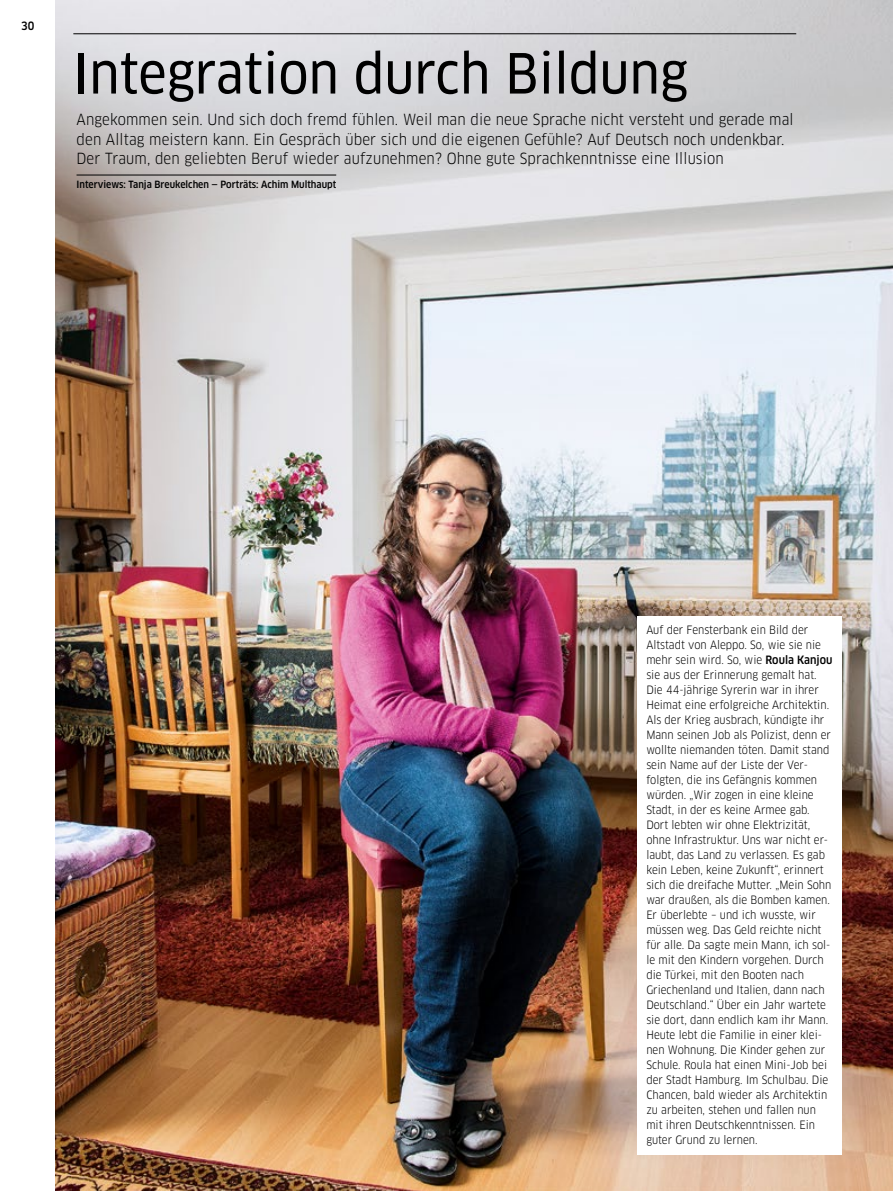
<style>
.page{position:relative;width:893px;height:1191px;background:#fff}
.page>*{position:absolute;margin:0;border:0;box-sizing:border-box;transform-origin:0 0}
.t1{font:54px "Clan OT Narrow News";color:#000}
.Vorspann_10_13{font:condensed 15px/19.5px "Clan OT";letter-spacing:.01em;color:#000}
.Infotext_7_5_10_boo{font:condensed 11.25px/15px "Clan OT";color:#000}
.t2{font:500 condensed 11.25px "Clan OT";color:#000}
.t3{font:500 condensed 9.75px "Clan OT";color:#000}
.s1{font-weight:500}
</style>
<div class="page">
<img style="left:55px;top:0;width:838px;height:1191px">
<hr style="left:73px;top:34px;width:723px;height:1px;background:#000">
<div style="left:638px;top:616px;width:204px;height:538px;background:#fff"></div>
<hr style="left:77px;top:175px;width:259px;height:1px;background:#000">
<p class="t2" style="left:21px;top:19px;width:15px">30</p>
<p class="t1" style="left:73px;top:42px;width:616px">Integration durch Bildung</p>
<p class="Vorspann_10_13" style="left:77px;top:110px;width:718px">Angekommen sein. Und sich doch fremd fühlen. Weil man die neue Sprache nicht versteht und gerade mal den Alltag meistern kann. Ein Gespräch über sich und die eigenen Gefühle? Auf Deutsch noch undenkbar.<br>Der Traum, den geliebten Beruf wieder aufzunehmen? Ohne gute Sprachkenntnisse eine Illusion</p>
<p class="t3" style="left:77px;top:179px;width:261px">Interviews: Tanja Breukelchen — Porträts: Achim Multhaupt</p>
<p class="Infotext_7_5_10_boo" style="left:646px;top:622px;width:188px">Auf der Fensterbank ein Bild der Altstadt von Aleppo. So, wie sie nie mehr sein wird. So, wie <span class="s1">Roula Kanjou </span>sie aus der Erinnerung gemalt hat.<br>Die 44-jährige Syrerin war in ihrer Heimat eine erfolgreiche Architektin.<br>Als der Krieg ausbrach, kündigte ihr Mann seinen Job als Polizist, denn er wollte niemanden töten. Damit stand sein Name auf der Liste der Ver&shy;folgten, die ins Gefängnis kommen würden. „Wir zogen in eine kleine Stadt, in der es keine Armee gab.<br>Dort lebten wir ohne Elektrizität, ohne Infrastruktur. Uns war nicht er&shy;laubt, das Land zu verlassen. Es gab kein Leben, keine Zukunft“, erinnert sich die dreifache Mutter. „Mein Sohn war draußen, als die Bomben kamen.<br>Er überlebte – und ich wusste, wir müssen weg. Das Geld reichte nicht für alle. Da sagte mein Mann, ich sol&shy;le mit den Kindern vorgehen. Durch die Türkei, mit den Booten nach Griechenland und Italien, dann nach Deutschland.“ Über ein Jahr wartete sie dort, dann endlich kam ihr Mann.<br>Heute lebt die Familie in einer klei&shy;nen Wohnung. Die Kinder gehen zur Schule. Roula hat einen Mini-Job bei der Stadt Hamburg. Im Schulbau. Die Chancen, bald wieder als Architektin zu arbeiten, stehen und fallen nun mit ihren Deutschkenntnissen. Ein guter Grund zu lernen.</p>
</div>
